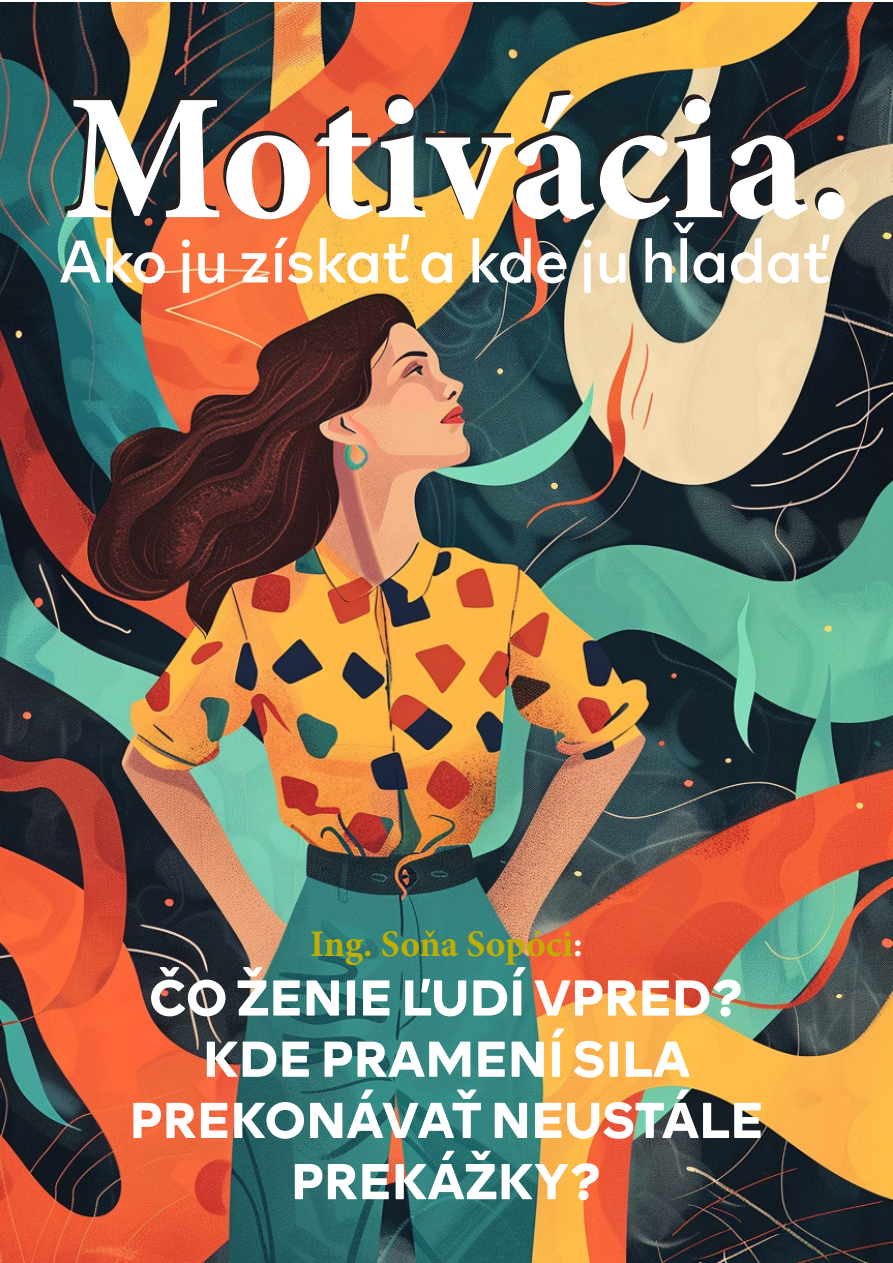
<style>
.page{position:relative;width:893px;height:1263px;background:#fff}
.page>*{position:absolute;margin:0;border:0;box-sizing:border-box;transform-origin:0 0}
.t1{font:700 180px "Minion Pro";color:#fff}
.t2{font:60.75px "Rockford Sans";color:#fff}
.t3{font:700 51px/61.2px "Rockford Sans";color:#fff;text-align:center}
.t4{font:700 37.5px "Minion Pro";color:#c0af00}
.s1{color:#fff}
</style>
<div class="page">
<img style="left:0;top:2px;width:893px;height:1261px">
<p class="t1" style="left:64px;top:33px;width:791px">Motivácia.</p>
<p class="t2" style="left:59px;top:216px;width:772px">Ako ju získať a kde ju hľadať</p>
<p class="t4" style="left:310px;top:918px;width:274px">Ing. Soňa Sopóci<span class="s1">:</span></p>
<p class="t3" style="left:129px;top:964px;width:636px">ČO ŽENIE ĽUDÍ VPRED?<br>KDE PRAMENÍ SILA<br>PREKONÁVAŤ NEUSTÁLE<br>PREKÁŽKY?</p>
</div>
